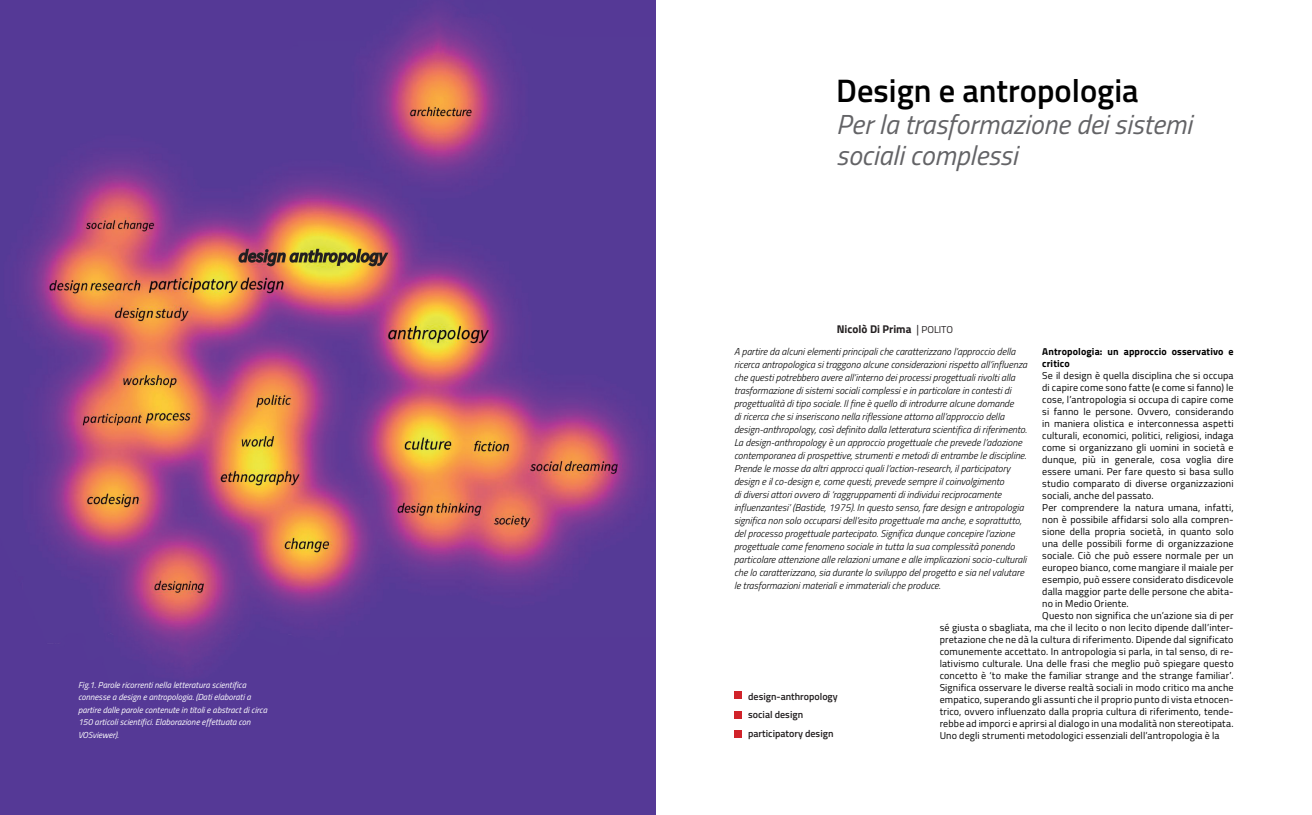
<style>
.page{position:relative;width:1312px;height:815px;background:#fff}
.page>*{position:absolute;margin:0;border:0;box-sizing:border-box;transform-origin:0 0}
.t1{font:600 32.5px "Titillium";color:#000}
.t2{font:italic 27.5px/31.2px "Titillium";color:#636366}
.t3{font:700 11.25px "Titillium";color:#231f20}
.t4{font:10px "Titillium";letter-spacing:.015em;color:#000}
.t5{font:italic 300 10px/13px "Titillium";color:#000}
.t6{font:600 10px/18.8px "Titillium";color:#231f20}
.t7{font:700 10px/12px "Titillium";letter-spacing:.015em;color:#000}
.t8{font:italic 8.75px/12.5px "Titillium";color:#fff}
.s1{font-weight:400}
.s2{font-weight:400;font-size:10px}
</style>
<div class="page">
<img style="left:0;top:0;width:656px;height:815px">
<div style="left:733px;top:692px;width:8px;height:7px;background:#d1232a"></div>
<div style="left:733px;top:712px;width:8px;height:7px;background:#d1232a"></div>
<div style="left:733px;top:731px;width:8px;height:7px;background:#d1232a"></div>
<p class="t8" style="left:78px;top:678px;width:191px">Fig.1. Parole ricorrenti nella letteratura scientifica connesse a design e antropologia. (Dati elaborati a partire dalle parole contenute in titoli e abstract di circa 150 articoli scientifici. Elaborazione effettuata con VOSviewer).</p>
<h1 class="t1" style="left:836px;top:67px;width:304px">Design e antropologia</h1>
<h2 class="t2" style="left:836px;top:107px;width:357px">Per la trasformazione dei sistemi sociali complessi</h2>
<p class="t3" style="left:836px;top:321px;width:118px">Nicolò Di Prima <span class="s1">|</span> <span class="s2">POLITO</span></p>
<p class="t5" style="left:733px;top:344px;width:294px">A partire da alcuni elementi principali che caratterizzano l’approccio della ricerca antropologica si traggono alcune considerazioni rispetto all’influenza che questi potrebbero avere all’interno dei processi progettuali rivolti alla trasformazione di sistemi sociali complessi e in particolare in contesti di progettualità di tipo sociale. Il fine è quello di introdurre alcune domande<br>di ricerca che si inseriscono nella riflessione attorno all’approccio della design-anthropology, così definito dalla letteratura scientifica di riferimento.<br>La design-anthropology è un approccio progettuale che prevede l’adozione contemporanea di prospettive, strumenti e metodi di entrambe le discipline.<br>Prende le mosse da altri approcci quali l’action-research, il participatory design e il co-design e, come questi, prevede sempre il coinvolgimento<br>di diversi attori ovvero di ‘raggruppamenti di individui reciprocamente influenzantesi’ (Bastide, 1975). In questo senso, fare design e antropologia significa non solo occuparsi dell’esito progettuale ma anche, e soprattutto, del processo progettuale partecipato. Significa dunque concepire l’azione progettuale come fenomeno sociale in tutta la sua complessità ponendo particolare attenzione alle relazioni umane e alle implicazioni socio-culturali che lo caratterizzano, sia durante lo sviluppo del progetto e sia nel valutare le trasformazioni materiali e immateriali che produce.</p>
<p class="t7" style="left:1041px;top:345px;width:193px">Antropologia: un approccio osservativo e critico</p>
<p class="t4" style="left:1041px;top:368px;width:193px">Se il design è quella disciplina che si occupa</p>
<p class="t4" style="left:1041px;top:380px;width:193px">di capire come sono fatte (e come si fanno) le</p>
<p class="t4" style="left:1041px;top:392px;width:193px">cose, l’antropologia si occupa di capire come</p>
<p class="t4" style="left:1041px;top:404px;width:193px">si fanno le persone. Ovvero, considerando</p>
<p class="t4" style="left:1041px;top:416px;width:193px">in maniera olistica e interconnessa aspetti</p>
<p class="t4" style="left:1041px;top:428px;width:193px">culturali, economici, politici, religiosi, indaga</p>
<p class="t4" style="left:1041px;top:440px;width:193px">come si organizzano gli uomini in società e</p>
<p class="t4" style="left:1041px;top:452px;width:193px">dunque, più in generale, cosa voglia dire</p>
<p class="t4" style="left:1041px;top:464px;width:193px">essere umani. Per fare questo si basa sullo</p>
<p class="t4" style="left:1041px;top:476px;width:193px">studio comparato di diverse organizzazioni</p>
<p class="t4" style="left:1041px;top:488px;width:113px">sociali, anche del passato.</p>
<p class="t4" style="left:1041px;top:500px;width:193px">Per comprendere la natura umana, infatti,</p>
<p class="t4" style="left:1041px;top:512px;width:193px">non è possibile affidarsi solo alla compren-</p>
<p class="t4" style="left:1041px;top:524px;width:193px">sione della propria società, in quanto solo</p>
<p class="t4" style="left:1041px;top:536px;width:193px">una delle possibili forme di organizzazione</p>
<p class="t4" style="left:1041px;top:548px;width:193px">sociale. Ciò che può essere normale per un</p>
<p class="t4" style="left:1041px;top:560px;width:193px">europeo bianco, come mangiare il maiale per</p>
<p class="t4" style="left:1041px;top:572px;width:193px">esempio, può essere considerato disdicevole</p>
<p class="t4" style="left:1041px;top:584px;width:193px">dalla maggior parte delle persone che abita-</p>
<p class="t4" style="left:1041px;top:596px;width:88px">no in Medio Oriente.</p>
<p class="t4" style="left:1041px;top:608px;width:193px">Questo non significa che un’azione sia di per</p>
<p class="t4" style="left:939px;top:620px;width:295px">sé giusta o sbagliata, ma che il lecito o non lecito dipende dall’inter-</p>
<p class="t4" style="left:939px;top:632px;width:295px">pretazione che ne dà la cultura di riferimento. Dipende dal significato</p>
<p class="t4" style="left:939px;top:644px;width:295px">comunemente accettato. In antropologia si parla, in tal senso, di re-</p>
<p class="t4" style="left:939px;top:656px;width:295px">lativismo culturale. Una delle frasi che meglio può spiegare questo</p>
<p class="t4" style="left:939px;top:668px;width:295px">concetto è ‘to make the familiar strange and the strange familiar’.</p>
<p class="t4" style="left:939px;top:680px;width:295px">Significa osservare le diverse realtà sociali in modo critico ma anche</p>
<p class="t4" style="left:939px;top:692px;width:295px">empatico, superando gli assunti che il proprio punto di vista etnocen-</p>
<p class="t4" style="left:939px;top:704px;width:295px">trico, ovvero influenzato dalla propria cultura di riferimento, tende-</p>
<p class="t4" style="left:939px;top:716px;width:295px">rebbe ad imporci e aprirsi al dialogo in una modalità non stereotipata.</p>
<p class="t4" style="left:939px;top:728px;width:281px">Uno degli strumenti metodologici essenziali dell’antropologia è la</p>
<p class="t6" style="left:748px;top:686px;width:91px">design-anthropology social design participatory design</p>
</div>
